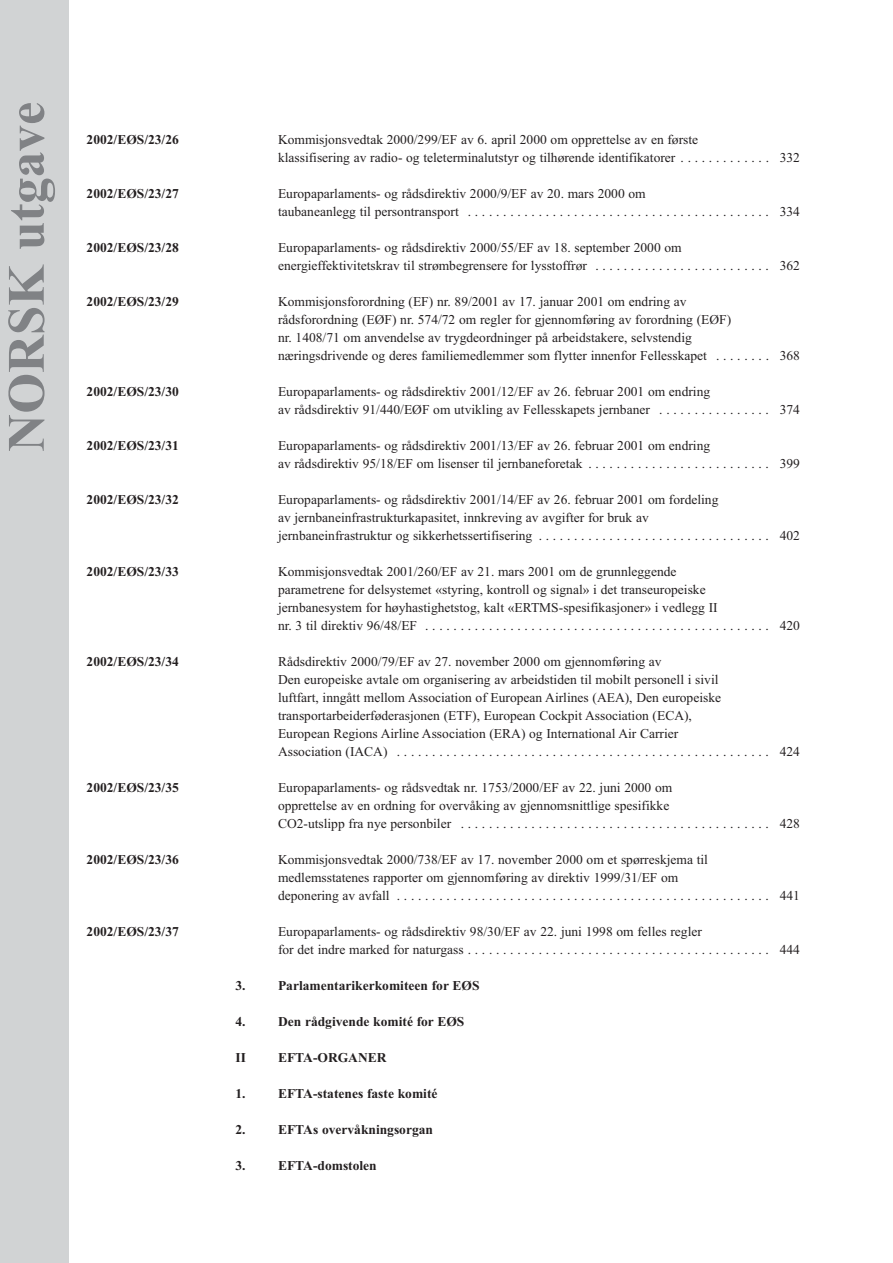
<style>
.page{position:relative;width:893px;height:1263px;background:#fff}
.page>*{position:absolute;margin:0;border:0;box-sizing:border-box;transform-origin:0 0}
.t1{font:700 52.5px "Times New Roman";color:#808285}
.t2{font:13.5px/18px "Times New Roman";color:#231f20}
.t3{font:700 13.5px "Times New Roman";color:#231f20}
</style>
<div class="page">
<div style="left:0;top:0;width:68px;height:1263px;background:#d1d3d4"></div>
<h1 class="t1" style="left:9px;top:452px;width:351px;rotate:-90deg">NORSK utgave</h1>
<p class="t3" style="left:87px;top:135px;width:94px">2002/EØS/23/26</p>
<p class="t2" style="left:278px;top:132px;width:523px">Kommisjonsvedtak 2000/299/EF av 6. april 2000 om opprettelse av en første<br>klassifisering av radio- og teleterminalutstyr og tilhørende identifikatorer . . . . . . . . . . . . . 332</p>
<p class="t3" style="left:87px;top:189px;width:94px">2002/EØS/23/27</p>
<p class="t2" style="left:278px;top:186px;width:523px">Europaparlaments- og rådsdirektiv 2000/9/EF av 20. mars 2000 om<br>taubaneanlegg til persontransport . . . . . . . . . . . . . . . . . . . . . . . . . . . . . . . . . . . . . . . . . . . 334</p>
<p class="t3" style="left:87px;top:243px;width:94px">2002/EØS/23/28</p>
<p class="t2" style="left:278px;top:240px;width:523px">Europaparlaments- og rådsdirektiv 2000/55/EF av 18. september 2000 om energieffektivitetskrav til strømbegrensere for lysstoffrør . . . . . . . . . . . . . . . . . . . . . . . . . 362</p>
<p class="t3" style="left:87px;top:297px;width:94px">2002/EØS/23/29</p>
<p class="t2" style="left:278px;top:294px;width:523px">Kommisjonsforordning (EF) nr. 89/2001 av 17. januar 2001 om endring av<br>rådsforordning (EØF) nr. 574/72 om regler for gjennomføring av forordning (EØF)<br>nr. 1408/71 om anvendelse av trygdeordninger på arbeidstakere, selvstendig<br>næringsdrivende og deres familiemedlemmer som flytter innenfor Fellesskapet . . . . . . . . 368</p>
<p class="t3" style="left:87px;top:387px;width:94px">2002/EØS/23/30</p>
<p class="t2" style="left:278px;top:384px;width:523px">Europaparlaments- og rådsdirektiv 2001/12/EF av 26. februar 2001 om endring<br>av rådsdirektiv 91/440/EØF om utvikling av Fellesskapets jernbaner . . . . . . . . . . . . . . . . 374</p>
<p class="t3" style="left:87px;top:441px;width:94px">2002/EØS/23/31</p>
<p class="t2" style="left:278px;top:438px;width:523px">Europaparlaments- og rådsdirektiv 2001/13/EF av 26. februar 2001 om endring<br>av rådsdirektiv 95/18/EF om lisenser til jernbaneforetak . . . . . . . . . . . . . . . . . . . . . . . . . . 399</p>
<p class="t3" style="left:87px;top:495px;width:94px">2002/EØS/23/32</p>
<p class="t2" style="left:278px;top:492px;width:523px">Europaparlaments- og rådsdirektiv 2001/14/EF av 26. februar 2001 om fordeling<br>av jernbaneinfrastrukturkapasitet, innkreving av avgifter for bruk av<br>jernbaneinfrastruktur og sikkerhetssertifisering . . . . . . . . . . . . . . . . . . . . . . . . . . . . . . . . . 402</p>
<p class="t3" style="left:87px;top:567px;width:94px">2002/EØS/23/33</p>
<p class="t2" style="left:278px;top:564px;width:523px">Kommisjonsvedtak 2001/260/EF av 21. mars 2001 om de grunnleggende<br>parametrene for delsystemet «styring, kontroll og signal» i det transeuropeiske<br>jernbanesystem for høyhastighetstog, kalt «ERTMS-spesifikasjoner» i vedlegg II<br>nr. 3 til direktiv 96/48/EF . . . . . . . . . . . . . . . . . . . . . . . . . . . . . . . . . . . . . . . . . . . . . . . . . 420</p>
<p class="t3" style="left:87px;top:657px;width:94px">2002/EØS/23/34</p>
<p class="t2" style="left:278px;top:654px;width:523px">Rådsdirektiv 2000/79/EF av 27. november 2000 om gjennomføring av<br>Den europeiske avtale om organisering av arbeidstiden til mobilt personell i sivil<br>luftfart, inngått mellom Association of European Airlines (AEA), Den europeiske transportarbeiderføderasjonen (ETF), European Cockpit Association (ECA),<br>European Regions Airline Association (ERA) og International Air Carrier<br>Association (IACA) . . . . . . . . . . . . . . . . . . . . . . . . . . . . . . . . . . . . . . . . . . . . . . . . . . . . . 424</p>
<p class="t3" style="left:87px;top:783px;width:94px">2002/EØS/23/35</p>
<p class="t2" style="left:278px;top:780px;width:523px">Europaparlaments- og rådsvedtak nr. 1753/2000/EF av 22. juni 2000 om<br>opprettelse av en ordning for overvåking av gjennomsnittlige spesifikke<br>CO2-utslipp fra nye personbiler . . . . . . . . . . . . . . . . . . . . . . . . . . . . . . . . . . . . . . . . . . . . 428</p>
<p class="t3" style="left:87px;top:855px;width:94px">2002/EØS/23/36</p>
<p class="t2" style="left:278px;top:852px;width:523px">Kommisjonsvedtak 2000/738/EF av 17. november 2000 om et spørreskjema til medlemsstatenes rapporter om gjennomføring av direktiv 1999/31/EF om<br>deponering av avfall . . . . . . . . . . . . . . . . . . . . . . . . . . . . . . . . . . . . . . . . . . . . . . . . . . . . . 441</p>
<p class="t3" style="left:87px;top:927px;width:94px">2002/EØS/23/37</p>
<p class="t2" style="left:278px;top:924px;width:523px">Europaparlaments- og rådsdirektiv 98/30/EF av 22. juni 1998 om felles regler<br>for det indre marked for naturgass . . . . . . . . . . . . . . . . . . . . . . . . . . . . . . . . . . . . . . . . . . . 444</p>
<p class="t3" style="left:235px;top:981px;width:245px">3. Parlamentarikerkomiteen for EØS</p>
<p class="t3" style="left:235px;top:1017px;width:230px">4. Den rådgivende komité for EØS</p>
<p class="t3" style="left:235px;top:1053px;width:12px">II</p>
<p class="t3" style="left:278px;top:1053px;width:110px">EFTA-ORGANER</p>
<p class="t3" style="left:235px;top:1089px;width:203px">1. EFTA-statenes faste komité</p>
<p class="t3" style="left:235px;top:1125px;width:199px">2. EFTAs overvåkningsorgan</p>
<p class="t3" style="left:235px;top:1161px;width:143px">3. EFTA-domstolen</p>
</div>
